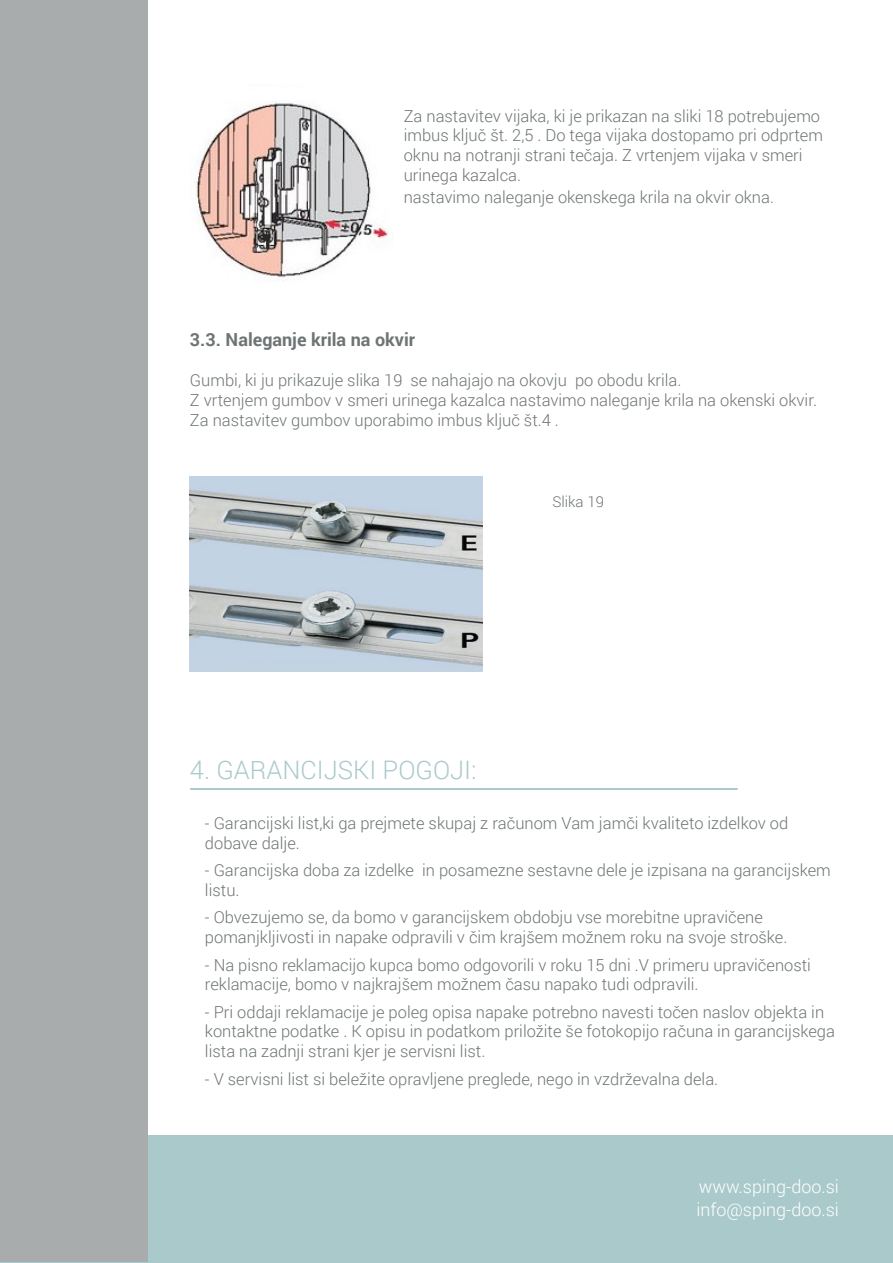
<style>
.page{position:relative;width:893px;height:1263px;background:#fff}
.page>*{position:absolute;margin:0;border:0;box-sizing:border-box;transform-origin:0 0}
.t1{font:300 25.5px "Roboto";color:#aac9cb}
.t2{font:300 18px/22.5px "Roboto";color:#fff}
.t3{font:700 18px "Roboto";color:#6e7474}
.t4{font:300 16.5px/19.8px "Roboto";color:#6e7474}
.t5{font:300 15px "Roboto";color:#6e7474}
</style>
<div class="page">
<div style="left:0;top:1135px;width:892px;height:128px;background:#aac9cb"></div>
<div style="left:0;top:1px;width:147px;height:1261px;background:#a8acac"></div>
<img style="left:196px;top:101px;width:193px;height:180px">
<img style="left:190px;top:476px;width:293px;height:195px">
<hr style="left:191px;top:788px;width:546px;height:1px;background:#aac9cb">
<p class="t4" style="left:404px;top:105px;width:421px">Za nastavitev vijaka, ki je prikazan na sliki 18 potrebujemo imbus ključ št. 2,5 . Do tega vijaka dostopamo pri odprtem oknu na notranji strani tečaja. Z vrtenjem vijaka v smeri urinega kazalca.</p>
<p class="t4" style="left:404px;top:186px;width:372px">nastavimo naleganje okenskega krila na okvir okna.</p>
<p class="t3" style="left:190px;top:327px;width:227px">3.3. Naleganje krila na okvir</p>
<p class="t4" style="left:190px;top:370px;width:628px">Gumbi, ki ju prikazuje slika 19 se nahajajo na okovju po obodu krila.<br>Z vrtenjem gumbov v smeri urinega kazalca nastavimo naleganje krila na okenski okvir.<br>Za nastavitev gumbov uporabimo imbus ključ št.4 .</p>
<p class="t5" style="left:552px;top:491px;width:53px">Slika 19</p>
<h1 class="t1" style="left:190px;top:752px;width:288px">4. GARANCIJSKI POGOJI:</h1>
<p class="t4" style="left:205px;top:813px;width:585px">- Garancijski list,ki ga prejmete skupaj z računom Vam jamči kvaliteto izdelkov od dobave dalje.</p>
<p class="t4" style="left:205px;top:860px;width:627px">- Garancijska doba za izdelke in posamezne sestavne dele je izpisana na garancijskem listu.</p>
<p class="t4" style="left:205px;top:907px;width:584px">- Obvezujemo se, da bomo v garancijskem obdobju vse morebitne upravičene pomanjkljivosti in napake odpravili v čim krajšem možnem roku na svoje stroške.</p>
<p class="t4" style="left:205px;top:954px;width:607px">- Na pisno reklamacijo kupca bomo odgovorili v roku 15 dni .V primeru upravičenosti reklamacije, bomo v najkrajšem možnem času napako tudi odpravili.</p>
<p class="t4" style="left:205px;top:1001px;width:632px">- Pri oddaji reklamacije je poleg opisa napake potrebno navesti točen naslov objekta in kontaktne podatke . K opisu in podatkom priložite še fotokopijo računa in garancijskega lista na zadnji strani kjer je servisni list.</p>
<p class="t4" style="left:205px;top:1068px;width:515px">- V servisni list si beležite opravljene preglede, nego in vzdrževalna dela.</p>
<p class="t2" style="left:696px;top:1175px;width:144px">www.sping-doo.si info@sping-doo.si</p>
</div>
